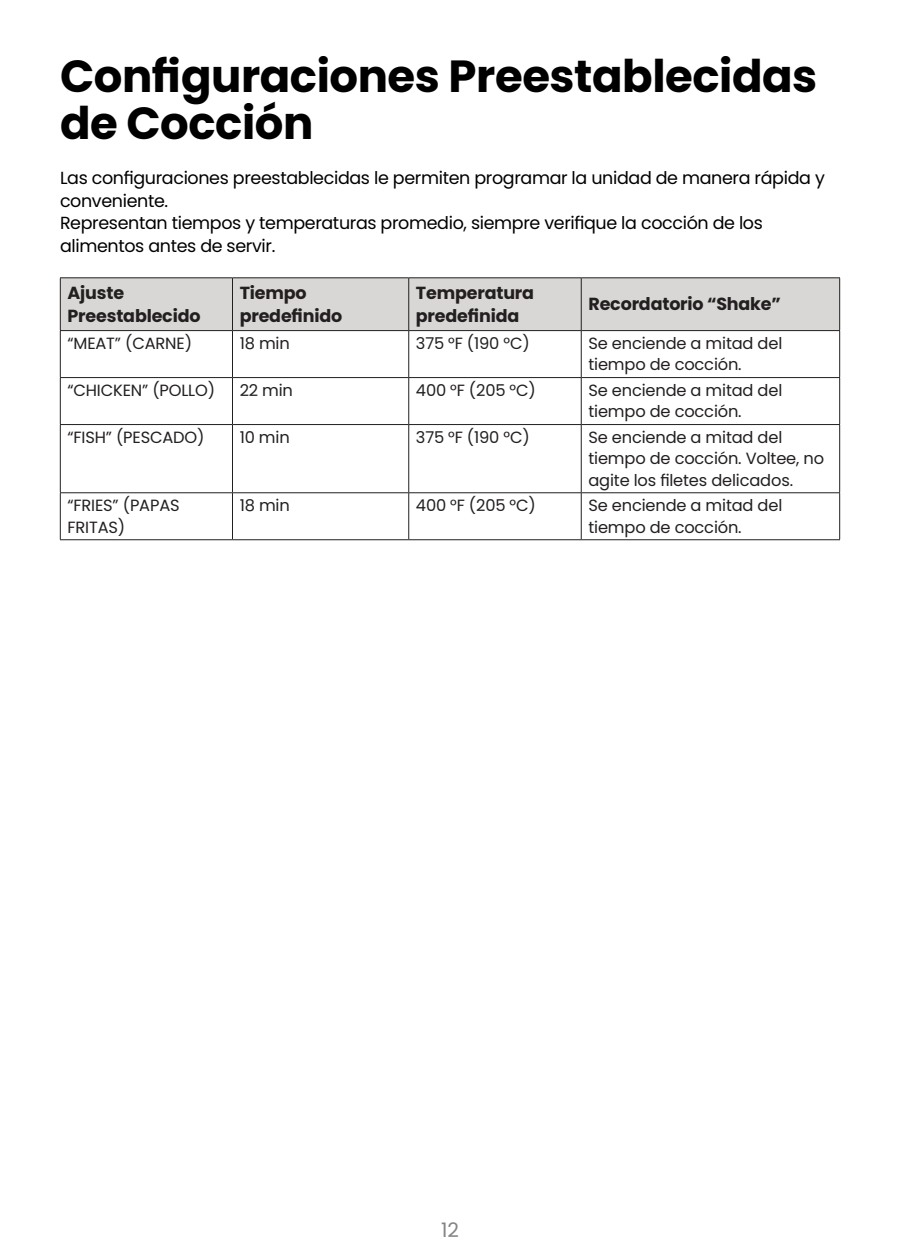
<style>
.page{position:relative;width:900px;height:1260px;background:#fff}
.page>*{position:absolute;margin:0;border:0;box-sizing:border-box;transform-origin:0 0}
.Heading{font:700 45px/47.5px "Poppins";letter-spacing:-.01em;color:#000}
.t1{font:20px "Poppins";color:#868382}
.BODY{font:17.5px/22.5px "Poppins";letter-spacing:-.02em;color:#000}
.Chart_Body{font:700 17.5px/22.5px "Poppins";letter-spacing:-.01em;color:#231f20}
.Chart_Body-2{font:16.25px/21.2px "Poppins";letter-spacing:-.01em;color:#231f20}
</style>
<div class="page">
<div style="left:61px;top:278px;width:778px;height:52px;background:#d9d7d6"></div>
<hr style="left:60px;top:331px;width:1px;height:46px;background:#231f20">
<hr style="left:232px;top:331px;width:1px;height:46px;background:#231f20">
<hr style="left:408px;top:331px;width:1px;height:46px;background:#231f20">
<hr style="left:581px;top:331px;width:1px;height:46px;background:#231f20">
<hr style="left:839px;top:331px;width:1px;height:46px;background:#231f20">
<hr style="left:60px;top:377px;width:172px;height:1px;background:#231f20">
<hr style="left:60px;top:378px;width:1px;height:46px;background:#231f20">
<hr style="left:232px;top:377px;width:177px;height:1px;background:#231f20">
<hr style="left:232px;top:378px;width:1px;height:46px;background:#231f20">
<hr style="left:409px;top:377px;width:172px;height:1px;background:#231f20">
<hr style="left:408px;top:378px;width:1px;height:46px;background:#231f20">
<hr style="left:581px;top:377px;width:259px;height:1px;background:#231f20">
<hr style="left:581px;top:378px;width:1px;height:46px;background:#231f20">
<hr style="left:839px;top:378px;width:1px;height:46px;background:#231f20">
<hr style="left:60px;top:424px;width:172px;height:1px;background:#231f20">
<hr style="left:60px;top:425px;width:1px;height:67px;background:#231f20">
<hr style="left:232px;top:424px;width:177px;height:1px;background:#231f20">
<hr style="left:232px;top:425px;width:1px;height:67px;background:#231f20">
<hr style="left:409px;top:424px;width:172px;height:1px;background:#231f20">
<hr style="left:408px;top:425px;width:1px;height:67px;background:#231f20">
<hr style="left:581px;top:424px;width:259px;height:1px;background:#231f20">
<hr style="left:581px;top:425px;width:1px;height:67px;background:#231f20">
<hr style="left:839px;top:425px;width:1px;height:67px;background:#231f20">
<hr style="left:60px;top:492px;width:172px;height:1px;background:#231f20">
<hr style="left:60px;top:493px;width:1px;height:46px;background:#231f20">
<hr style="left:232px;top:492px;width:177px;height:1px;background:#231f20">
<hr style="left:232px;top:493px;width:1px;height:46px;background:#231f20">
<hr style="left:409px;top:492px;width:172px;height:1px;background:#231f20">
<hr style="left:408px;top:493px;width:1px;height:46px;background:#231f20">
<hr style="left:581px;top:492px;width:259px;height:1px;background:#231f20">
<hr style="left:581px;top:493px;width:1px;height:46px;background:#231f20">
<hr style="left:839px;top:493px;width:1px;height:46px;background:#231f20">
<hr style="left:60px;top:539px;width:172px;height:1px;background:#231f20">
<hr style="left:232px;top:539px;width:177px;height:1px;background:#231f20">
<hr style="left:409px;top:539px;width:172px;height:1px;background:#231f20">
<hr style="left:581px;top:539px;width:259px;height:1px;background:#231f20">
<hr style="left:60px;top:277px;width:172px;height:1px;background:#231f20">
<hr style="left:60px;top:278px;width:1px;height:52px;background:#231f20">
<hr style="left:232px;top:277px;width:177px;height:1px;background:#231f20">
<hr style="left:232px;top:278px;width:1px;height:52px;background:#231f20">
<hr style="left:409px;top:277px;width:172px;height:1px;background:#231f20">
<hr style="left:408px;top:278px;width:1px;height:52px;background:#231f20">
<hr style="left:581px;top:277px;width:259px;height:1px;background:#231f20">
<hr style="left:581px;top:278px;width:1px;height:52px;background:#231f20">
<hr style="left:839px;top:278px;width:1px;height:52px;background:#231f20">
<hr style="left:60px;top:330px;width:172px;height:1px;background:#231f20">
<hr style="left:232px;top:330px;width:177px;height:1px;background:#231f20">
<hr style="left:409px;top:330px;width:172px;height:1px;background:#231f20">
<hr style="left:581px;top:330px;width:259px;height:1px;background:#231f20">
<p class="Heading" style="left:60px;top:52px;width:759px">Configuraciones Preestablecidas de Cocción</p>
<p class="BODY" style="left:60px;top:167px;width:766px">Las configuraciones preestablecidas le permiten programar la unidad de manera rápida y conveniente.</p>
<p class="BODY" style="left:60px;top:212px;width:704px">Representan tiempos y temperaturas promedio, siempre verifique la cocción de los alimentos antes de servir.</p>
<p class="Chart_Body" style="left:68px;top:282px;width:135px">Ajuste<br>Preestablecido</p>
<p class="Chart_Body" style="left:240px;top:282px;width:104px">Tiempo predefinido</p>
<p class="Chart_Body" style="left:416px;top:282px;width:120px">Temperatura predefinida</p>
<p class="Chart_Body" style="left:588px;top:293px;width:194px">Recordatorio “Shake”</p>
<p class="Chart_Body-2" style="left:68px;top:333px;width:126px">“MEAT” (CARNE)</p>
<p class="Chart_Body-2" style="left:240px;top:333px;width:52px">18 min</p>
<p class="Chart_Body-2" style="left:416px;top:333px;width:115px">375 °F (190 °C)</p>
<p class="Chart_Body-2" style="left:588px;top:333px;width:195px">Se enciende a mitad del tiempo de cocción.</p>
<p class="Chart_Body-2" style="left:68px;top:380px;width:149px">“CHICKEN” (POLLO)</p>
<p class="Chart_Body-2" style="left:240px;top:380px;width:55px">22 min</p>
<p class="Chart_Body-2" style="left:416px;top:380px;width:121px">400 °F (205 °C)</p>
<p class="Chart_Body-2" style="left:588px;top:380px;width:195px">Se enciende a mitad del tiempo de cocción.</p>
<p class="Chart_Body-2" style="left:68px;top:427px;width:139px">“FISH” (PESCADO)</p>
<p class="Chart_Body-2" style="left:240px;top:427px;width:52px">10 min</p>
<p class="Chart_Body-2" style="left:416px;top:427px;width:115px">375 °F (190 °C)</p>
<p class="Chart_Body-2" style="left:588px;top:427px;width:237px">Se enciende a mitad del tiempo de cocción. Voltee, no agite los filetes delicados.</p>
<p class="Chart_Body-2" style="left:68px;top:495px;width:114px">“FRIES” (PAPAS<br>FRITAS)</p>
<p class="Chart_Body-2" style="left:240px;top:495px;width:52px">18 min</p>
<p class="Chart_Body-2" style="left:416px;top:495px;width:121px">400 °F (205 °C)</p>
<p class="Chart_Body-2" style="left:588px;top:495px;width:195px">Se enciende a mitad del tiempo de cocción.</p>
<p class="t1" style="left:441px;top:1218px;width:19px">12</p>
</div>
